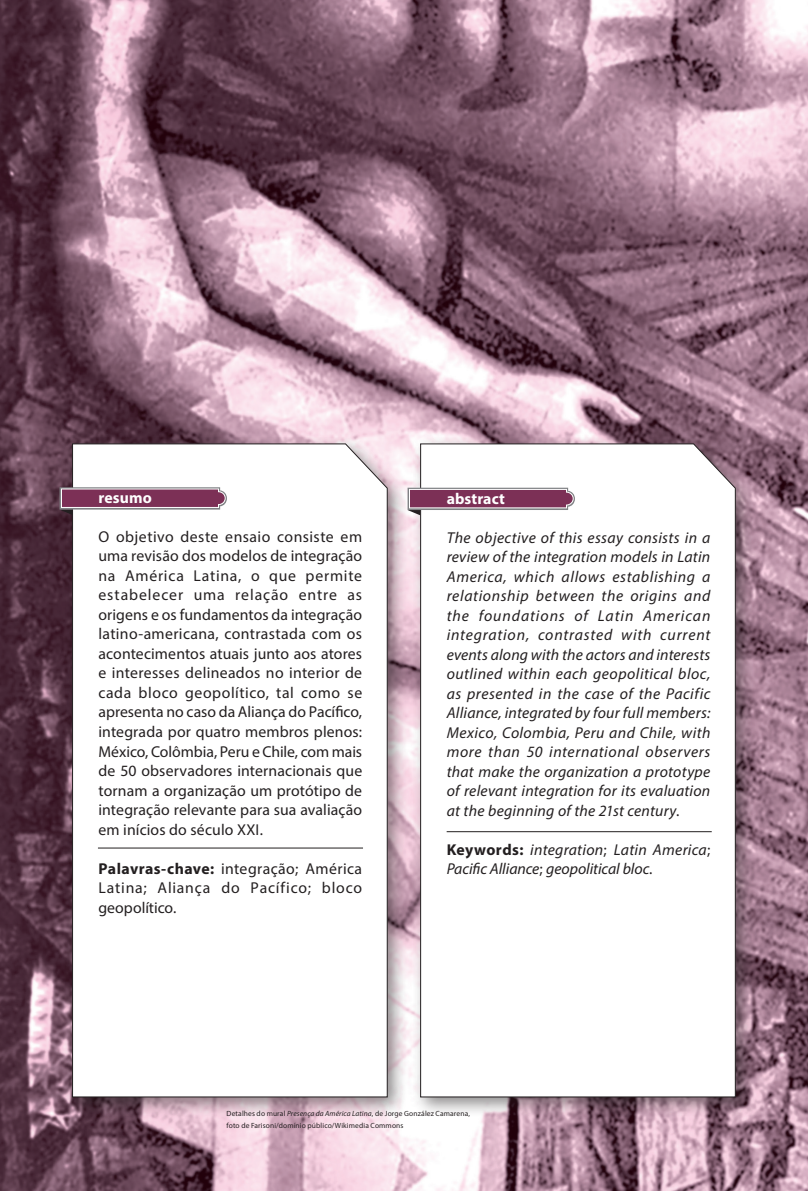
<style>
.page{position:relative;width:808px;height:1191px;background:#fff}
.page>*{position:absolute;margin:0;border:0;box-sizing:border-box;transform-origin:0 0}
.t1{font:15.75px/19.5px "Myriad Pro";letter-spacing:.01em;color:#231f20;text-align:justify}
.t2{font:italic 15.75px/19.5px "Myriad Pro";letter-spacing:.015em;color:#231f20;text-align:justify}
.t3{font:700 15.75px "Myriad Pro";letter-spacing:.005em;color:#fff}
.t4{font:7.5px/12px "Myriad Pro";letter-spacing:.02em;color:#231f20}
.s1{font-weight:700}
.s2{font-style:normal}
.s3{font-weight:700;font-style:normal}
.s4{font-style:italic}
</style>
<div class="page">
<img style="left:0;top:0;width:807px;height:1191px">
<div style="left:64px;top:435px;width:343px;height:682px;background:#231f20;opacity:.5"></div>
<svg style="left:72px;top:443px;width:316px;height:654px"></svg>
<div style="left:412px;top:435px;width:343px;height:682px;background:#231f20;opacity:.5"></div>
<svg style="left:420px;top:443px;width:316px;height:654px"></svg>
<svg style="left:60px;top:487px;width:167px;height:28px"></svg>
<svg style="left:408px;top:488px;width:167px;height:27px"></svg>
<hr style="left:98px;top:847px;width:265px;height:1px;background:#231f20">
<hr style="left:447px;top:831px;width:265px;height:1px;background:#231f20">
<p class="t3" style="left:98px;top:487px;width:55px">resumo</p>
<p class="t1" style="left:98px;top:526px;width:265px">O objetivo deste ensaio consiste em uma revisão dos modelos de integração na América Latina, o que permite estabelecer uma relação entre as origens e os fundamentos da integração latino-americana, contrastada com os acontecimentos atuais junto aos atores e interesses delineados no interior de cada bloco geopolítico, tal como se apresenta no caso da Aliança do Pacífico, integrada por quatro membros plenos:<br>México, Colômbia, Peru e Chile, com mais de 50 observadores internacionais que tornam a organização um protótipo de integração relevante para sua avaliação em inícios do século XXI.</p>
<p class="t1" style="left:98px;top:858px;width:265px"><span class="s1">Palavras-chave:</span> integração; América Latina; Aliança do Pacífico; bloco geopolítico.</p>
<p class="t3" style="left:447px;top:488px;width:60px">abstract</p>
<p class="t2" style="left:447px;top:527px;width:265px">The objective of this essay consists in a review of the integration models in Latin America, which allows establishing a relationship between the origins and the foundations of Latin American integration, contrasted with current events along with the actors and interests outlined within each geopolitical bloc, as presented in the case of the Pacific Alliance, integrated by four full members:<br>Mexico, Colombia, Peru and Chile, with more than 50 international observers that make the organization a prototype of relevant integration for its evaluation at the beginning of the 21st century<span class="s2">.</span></p>
<p class="t2" style="left:447px;top:839px;width:265px"><span class="s3">Keywords:</span> integration<span class="s2">;</span> Latin America<span class="s2">;<br></span>Pacific Alliance<span class="s2">;</span> geopolitical bloc<span class="s2">.</span></p>
<p class="t4" style="left:226px;top:1107px;width:245px">Detalhes do mural <span class="s4">Presença da América Latina</span>, de Jorge González Camarena, foto de Farisoni/domínio público/Wikimedia Commons</p>
</div>
